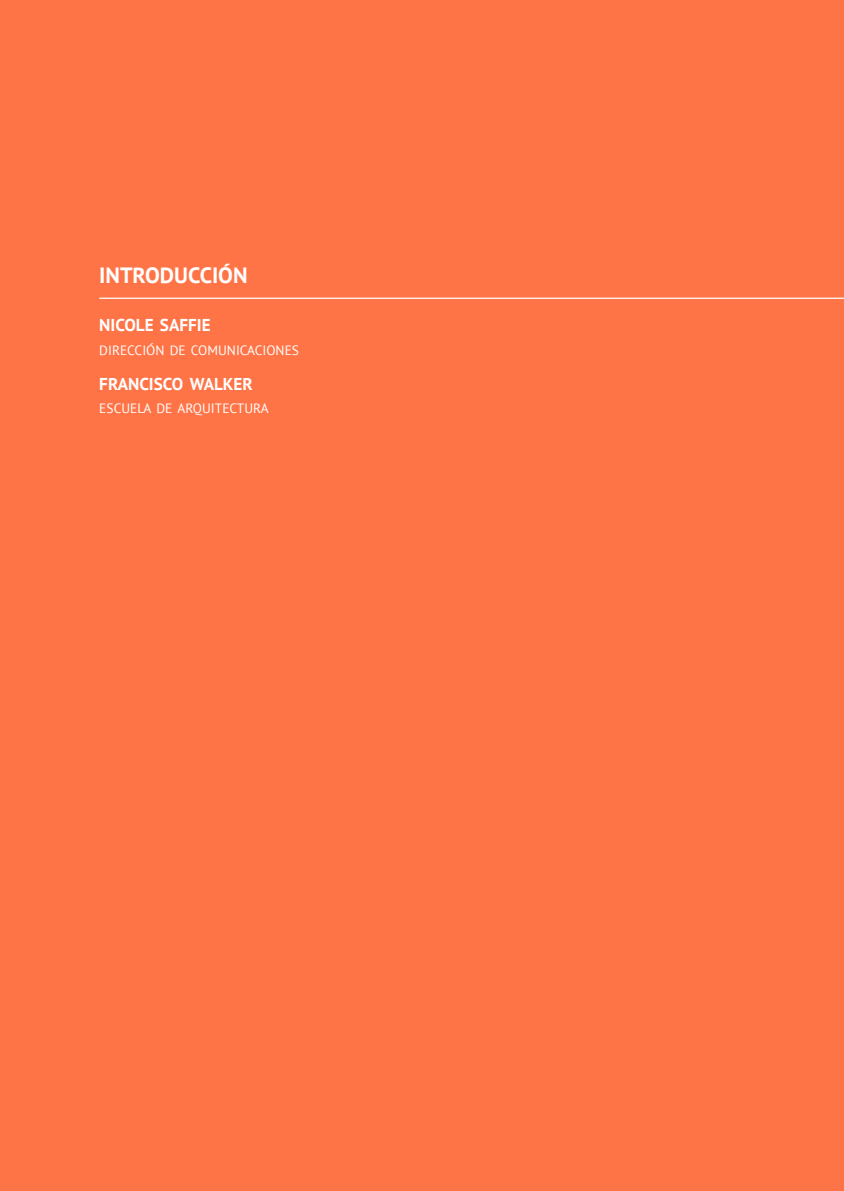
<style>
.page{position:relative;width:844px;height:1191px;background:#fff}
.page>*{position:absolute;margin:0;border:0;box-sizing:border-box;transform-origin:0 0}
.t1{font:700 22.05px "PT Sans";color:#fff}
.t2{font:700 17.15px "PT Sans";color:#fff}
.t3{font:13.47px "PT Sans";color:#fff}
</style>
<div class="page">
<div style="left:0;top:0;width:843px;height:1191px;background:#ff7446"></div>
<hr style="left:99px;top:298px;width:744px;height:1px;background:#fff">
<h1 class="t1" style="left:99px;top:261px;width:150px">INTRODUCCIÓN</h1>
<p class="t2" style="left:99px;top:314px;width:113px">NICOLE SAFFIE</p>
<p class="t3" style="left:99px;top:341px;width:201px">DIRECCIÓN DE COMUNICACIONES</p>
<p class="t2" style="left:99px;top:373px;width:155px">FRANCISCO WALKER</p>
<p class="t3" style="left:99px;top:400px;width:171px">ESCUELA DE ARQUITECTURA</p>
</div>
